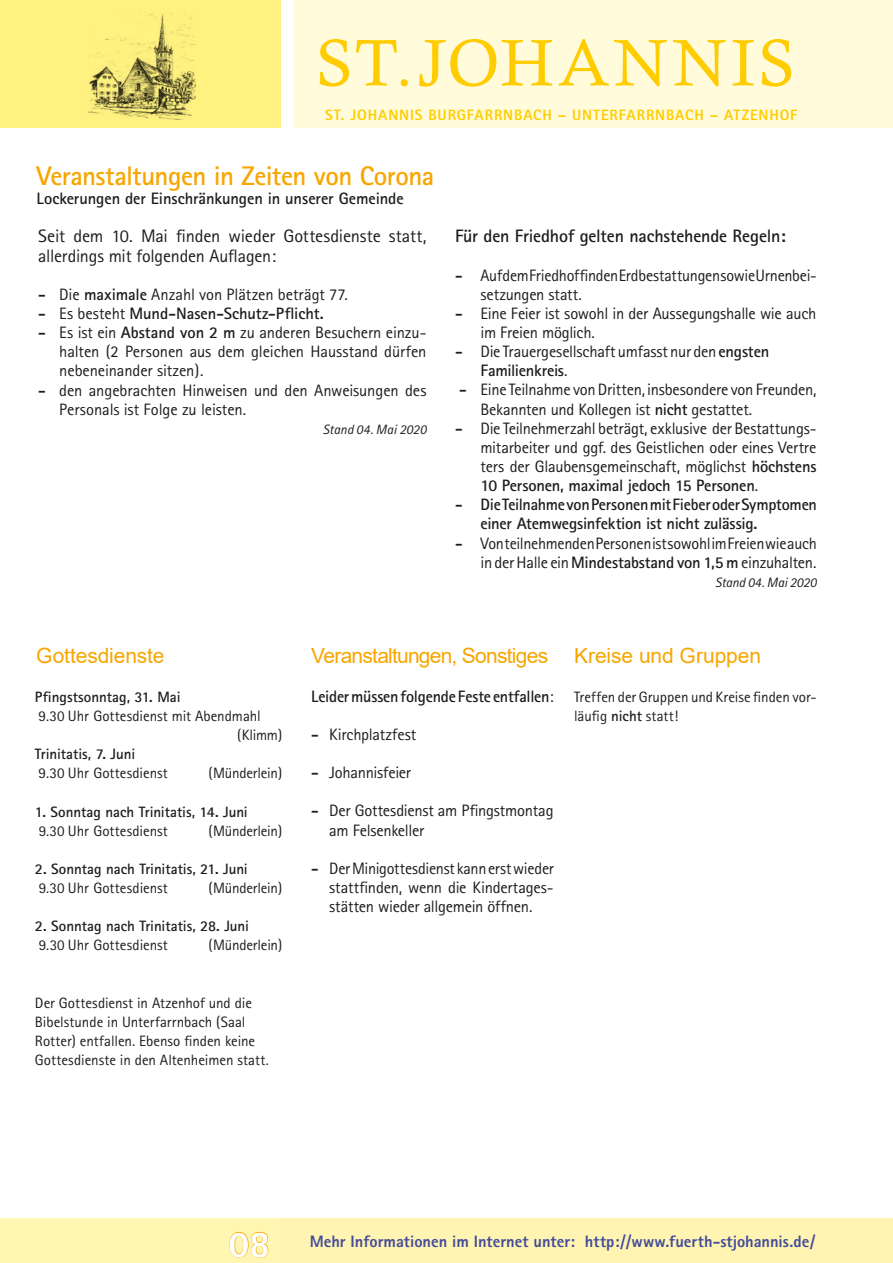
<style>
.page{position:relative;width:893px;height:1263px;background:#fff}
.page>*{position:absolute;margin:0;border:0;box-sizing:border-box;transform-origin:0 0}
.t1{font:66px "Calisto";letter-spacing:.055em;color:#fc0}
.t2{font:800 37.5px "Rotis Sans Serif";color:#fff}
.t3{font:700 27px "Rotis Sans Serif";letter-spacing:-.02em;color:#f7a600}
.t4{font:21px "Arial";letter-spacing:-.035em;color:#f7a600}
.t5{font:21px "Arial";letter-spacing:-.015em;color:#f7a600}
.t6{font:18px/19.2px "Rotis Sans Serif";letter-spacing:-.01em;color:#1d1d1b}
.t7{font:700 18px "Rotis Sans Serif";letter-spacing:-.01em;color:#1d1d1b}
.t8{font:16.5px/19.2px "Rotis Sans Serif";letter-spacing:-.015em;color:#1d1d1b}
.t9{font:700 16.5px/19.2px "Rotis Sans Serif";letter-spacing:-.015em;color:#1d1d1b}
.t10{font:800 16.5px "Rotis Sans Serif";color:#434b9a}
.t11{font:15px/19.2px "Rotis Sans Serif";letter-spacing:-.005em;color:#1d1d1b}
.t12{font:700 15px "Rotis Sans Serif";letter-spacing:-.005em;color:#1d1d1b}
.t13{font:800 15px "Rotis Sans Serif";letter-spacing:.06em;color:#fc0}
.t14{font:italic 13.5px "Rotis Sans Serif";color:#1d1d1b}
.s1{font-weight:800}
.s2{font-weight:700}
.s3{font-weight:400}
</style>
<div class="page">
<div style="left:0;top:0;width:281px;height:128px;background:#fff281"></div>
<div style="left:0;top:1218px;width:281px;height:45px;background:#fff6b2"></div>
<svg style="left:229px;top:1232px;width:39px;height:25px"></svg>
<div style="left:294px;top:0;width:599px;height:128px;background:#fffbdb"></div>
<img style="left:88px;top:13px;width:108px;height:106px">
<div style="left:281px;top:1218px;width:612px;height:45px;background:#fff4b1"></div>
<h1 class="t1" style="left:316px;top:25px;width:473px">ST.JOHANNIS</h1>
<p class="t13" style="left:325px;top:106px;width:474px">St. johannis burgfarrnbach – unterfarrnbach – atzenhof</p>
<h3 class="t3" style="left:36px;top:159px;width:399px">Veranstaltungen in Zeiten von Corona</h3>
<p class="t9" style="left:36px;top:189px;width:369px">Lockerungen der Einschränkungen in unserer Gemeinde</p>
<p class="t6" style="left:38px;top:227px;width:390px">Seit dem 10. Mai finden wieder Gottesdienste statt, allerdings mit folgenden Auflagen:</p>
<p class="t8" style="left:38px;top:284px;width:311px"><span class="s1">-</span> Die <span class="s2">maximale</span> Anzahl von Plätzen beträgt 77.</p>
<p class="t9" style="left:38px;top:303px;width:287px"><span class="s1">-</span> <span class="s3">Es besteht</span> Mund-Nasen-Schutz-Pflicht.</p>
<p class="t8" style="left:59px;top:323px;width:369px;text-align:justify;text-indent:-21px"><span class="s1">-</span> Es ist ein <span class="s2">Abstand von 2 m</span> zu anderen Besuchern einzu&shy;halten (2 Personen aus dem gleichen Hausstand dürfen nebeneinander sitzen).</p>
<p class="t8" style="left:59px;top:380px;width:369px;text-indent:-21px"><span class="s1">-</span> den angebrachten Hinweisen und den Anweisungen des<br>Personals ist Folge zu leisten.</p>
<p class="t14" style="left:323px;top:421px;width:105px">Stand 04. Mai 2020</p>
<p class="t7" style="left:455px;top:225px;width:332px">Für den Friedhof gelten nachstehende Regeln:</p>
<p class="t8" style="left:480px;top:265px;width:338px;text-indent:-25px"><span class="s1">-</span> Auf dem Friedhof finden Erdbestattungen sowie Urnenbei&shy;setzungen statt.</p>
<p class="t8" style="left:480px;top:304px;width:337px;text-indent:-25px"><span class="s1">-</span> Eine Feier ist sowohl in der Aussegungshalle wie auch im Freien möglich.</p>
<p class="t8" style="left:480px;top:342px;width:290px;text-indent:-25px"><span class="s1">-</span> Die Trauergesellschaft umfasst nur den <span class="s2">engsten<br>Familienkreis</span>.</p>
<p class="t8" style="left:480px;top:380px;width:337px;text-indent:-21px"><span class="s1">-</span> Eine Teilnahme von Dritten, insbesondere von Freunden,<br>Bekannten und Kollegen ist <span class="s2">nicht</span> gestattet.</p>
<p class="t8" style="left:480px;top:418px;width:337px;text-align:justify;text-indent:-25px"><span class="s1">-</span> Die Teilnehmerzahl beträgt, exklusive der Bestattungs&shy;mitarbeiter und ggf. des Geistlichen oder eines Vertre ters der Glaubensgemeinschaft, möglichst <span class="s2">höchstens 10 Personen, maximal jedoch 15 Personen</span>.</p>
<p class="t9" style="left:480px;top:495px;width:338px;text-indent:-25px"><span class="s1">-</span> Die Teilnahme von Personen mit Fieber oder Symptomen einer Atemwegsinfektion ist nicht zulässig.</p>
<p class="t8" style="left:455px;top:533px;width:363px;text-align:right"><span class="s1">-</span> Von teilnehmenden Personen ist sowohl im Freien wie auch in der Halle ein <span class="s2">Mindestabstand von 1,5 m</span> einzuhalten.</p>
<p class="t14" style="left:715px;top:574px;width:103px">Stand 04. Mai 2020</p>
<p class="t5" style="left:36px;top:641px;width:130px">Gottesdienste</p>
<p class="t12" style="left:35px;top:687px;width:147px">Pfingstsonntag, 31. Mai</p>
<p class="t11" style="left:237px;top:706px;width:47px;text-indent:-199px">9.30 Uhr Gottesdienst mit Abendmahl (Klimm)</p>
<p class="t12" style="left:35px;top:744px;width:102px">Trinitatis, 7. Juni</p>
<p class="t11" style="left:39px;top:763px;width:131px">9.30 Uhr Gottesdienst</p>
<p class="t11" style="left:209px;top:763px;width:75px">(Münderlein)</p>
<p class="t12" style="left:35px;top:802px;width:214px">1. Sonntag nach Trinitatis, 14. Juni</p>
<p class="t11" style="left:39px;top:821px;width:131px">9.30 Uhr Gottesdienst</p>
<p class="t11" style="left:209px;top:821px;width:75px">(Münderlein)</p>
<p class="t12" style="left:35px;top:859px;width:214px">2. Sonntag nach Trinitatis, 21. Juni</p>
<p class="t11" style="left:39px;top:878px;width:131px">9.30 Uhr Gottesdienst</p>
<p class="t11" style="left:209px;top:878px;width:75px">(Münderlein)</p>
<p class="t12" style="left:35px;top:917px;width:216px">2. Sonntag nach Trinitatis, 28. Juni</p>
<p class="t11" style="left:39px;top:936px;width:131px">9.30 Uhr Gottesdienst</p>
<p class="t11" style="left:209px;top:936px;width:75px">(Münderlein)</p>
<p class="t11" style="left:35px;top:993px;width:235px">Der Gottesdienst in Atzenhof und die Bibelstunde in Unterfarrnbach (Saal Rotter) entfallen. Ebenso finden keine Gottesdienste in den Altenheimen statt.</p>
<p class="t4" style="left:311px;top:641px;width:451px">Veranstaltungen, Sonstiges Kreise und Gruppen</p>
<p class="t9" style="left:311px;top:686px;width:244px">Leider müssen folgende Feste entfallen<span class="s3">:</span></p>
<p class="t8" style="left:311px;top:725px;width:106px"><span class="s1">-</span> Kirchplatzfest</p>
<p class="t8" style="left:311px;top:763px;width:101px"><span class="s1">-</span> Johannisfeier</p>
<p class="t8" style="left:329px;top:801px;width:226px;text-indent:-18px"><span class="s1">-</span> Der Gottesdienst am Pfingstmontag am Felsenkeller</p>
<p class="t8" style="left:329px;top:858px;width:226px;text-align:justify;text-indent:-18px"><span class="s1">-</span> Der Minigottesdienst kann erst wieder stattfinden, wenn die Kindertages&shy;stätten wieder allgemein öffnen.</p>
<p class="t11" style="left:574px;top:687px;width:244px">Treffen der Gruppen und Kreise finden vor&shy;läufig <span class="s2">nicht</span> statt!</p>
<h2 class="t2" style="left:229px;top:1220px;width:43px">08</h2>
<p class="t10" style="left:310px;top:1231px;width:507px">Mehr Informationen im Internet unter: http://www.fuerth-stjohannis.de/</p>
</div>
